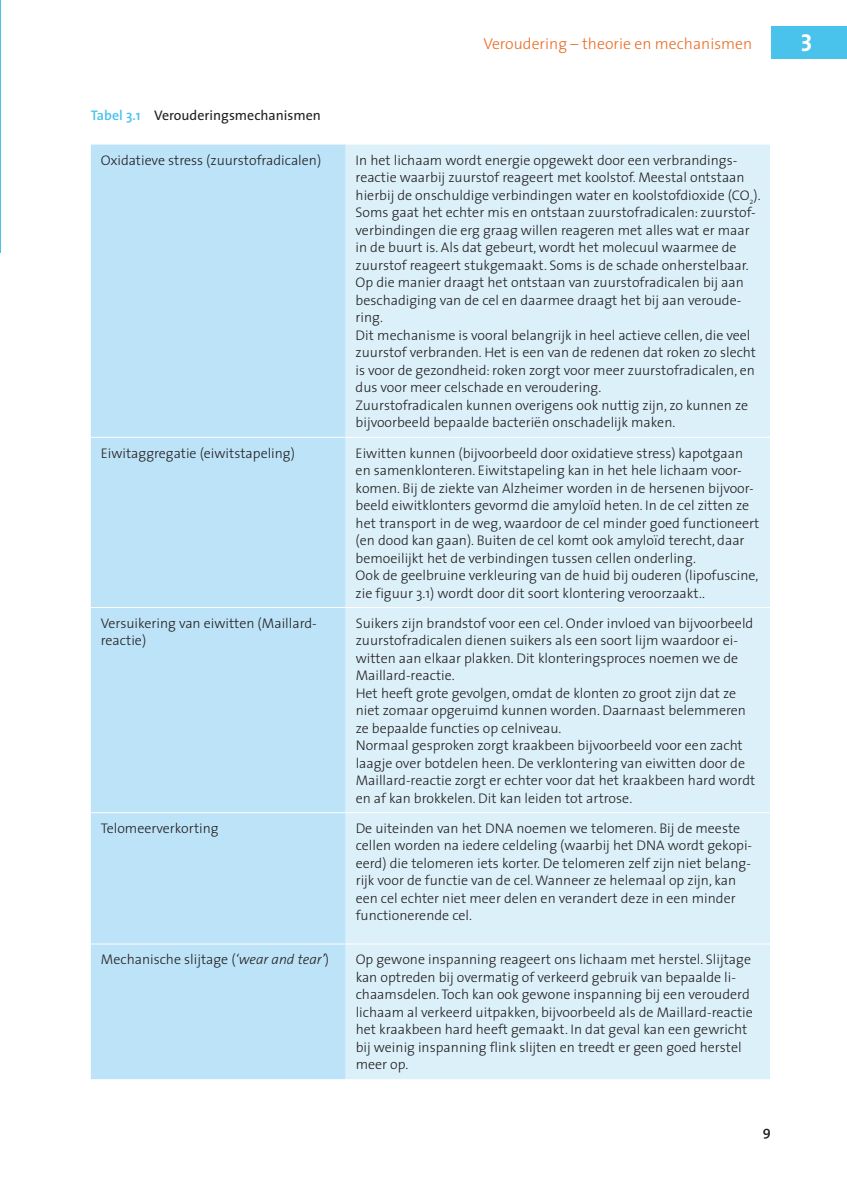
<style>
.page{position:relative;width:847px;height:1194px;background:#fff}
.page>*{position:absolute;margin:0;border:0;box-sizing:border-box;transform-origin:0 0}
.t1{font:24.5px "The Sans Bold Caps";color:#fff}
.t2{font:300 15.75px "The Sans";color:#e96d24}
.t3{font:300 14px/17.5px "The Sans";color:#231f20}
.t4{font:14px "The Sans";color:#231f20}
.t5{font:600 14px "The Sans";color:#231f20}
.s1{font-weight:600;color:#49c2ec}
.s2{font-style:italic}
</style>
<div class="page">
<div style="left:770px;top:26px;width:76px;height:33px;background:#49c2ec"></div>
<hr style="left:0;top:0;width:1px;height:252px;background:#49c2ec">
<div style="left:91px;top:145px;width:254px;height:934px;background:#bce3f7"></div>
<div style="left:345px;top:145px;width:424px;height:934px;background:#dcf0fa"></div>
<hr style="left:91px;top:437px;width:254px;height:1px;background:#fff">
<hr style="left:345px;top:437px;width:424px;height:1px;background:#fff">
<hr style="left:91px;top:607px;width:254px;height:1px;background:#fff">
<hr style="left:345px;top:607px;width:424px;height:1px;background:#fff">
<hr style="left:91px;top:812px;width:254px;height:1px;background:#fff">
<hr style="left:345px;top:812px;width:424px;height:1px;background:#fff">
<hr style="left:91px;top:943px;width:254px;height:1px;background:#fff">
<hr style="left:345px;top:943px;width:424px;height:1px;background:#fff">
<p class="t2" style="left:483px;top:30px;width:270px">Veroudering – theorie en mechanismen</p>
<h1 class="t1" style="left:800px;top:23px;width:13px">3</h1>
<p class="t4" style="left:91px;top:104px;width:231px"><span class="s1">Tabel 3.1</span> Verouderingsmechanismen</p>
<p class="t3" style="left:101px;top:151px;width:222px">Oxidatieve stress (zuurstofradicalen)</p>
<p class="t3" style="left:355px;top:151px;width:406px">In het lichaam wordt energie opgewekt door een verbrandings&shy;reactie waarbij zuurstof reageert met koolstof. Meestal ontstaan hierbij de onschuldige verbindingen water en koolstofdioxide (CO<sub>2</sub>).<br>Soms gaat het echter mis en ontstaan zuurstofradicalen: zuurstof&shy;verbindingen die erg graag willen reageren met alles wat er maar in de buurt is. Als dat gebeurt, wordt het molecuul waarmee de zuurstof reageert stukgemaakt. Soms is de schade onherstelbaar.<br>Op die manier draagt het ontstaan van zuurstofradicalen bij aan beschadiging van de cel en daarmee draagt het bij aan veroude&shy;ring.<br>Dit mechanisme is vooral belangrijk in heel actieve cellen, die veel zuurstof verbranden. Het is een van de redenen dat roken zo slecht is voor de gezondheid: roken zorgt voor meer zuurstofradicalen, en dus voor meer celschade en veroudering.<br>Zuurstofradicalen kunnen overigens ook nuttig zijn, zo kunnen ze bijvoorbeeld bepaalde bacteriën onschadelijk maken.</p>
<p class="t3" style="left:101px;top:443px;width:196px">Eiwitaggregatie (eiwitstapeling)</p>
<p class="t3" style="left:355px;top:443px;width:405px">Eiwitten kunnen (bijvoorbeeld door oxidatieve stress) kapotgaan en samenklonteren. Eiwitstapeling kan in het hele lichaam voor&shy;komen. Bij de ziekte van Alzheimer worden in de hersenen bijvoor&shy;beeld eiwitklonters gevormd die amyloïd heten. In de cel zitten ze het transport in de weg, waardoor de cel minder goed functioneert (en dood kan gaan). Buiten de cel komt ook amyloïd terecht, daar bemoeilijkt het de verbindingen tussen cellen onderling.<br>Ook de geelbruine verkleuring van de huid bij ouderen (lipofuscine, zie figuur 3.1) wordt door dit soort klontering veroorzaakt..</p>
<p class="t3" style="left:101px;top:613px;width:217px">Versuikering van eiwitten (Maillard&shy;reactie)</p>
<p class="t3" style="left:355px;top:613px;width:401px">Suikers zijn brandstof voor een cel. Onder invloed van bijvoorbeeld zuurstofradicalen dienen suikers als een soort lijm waardoor ei&shy;witten aan elkaar plakken. Dit klonteringsproces noemen we de Maillard-reactie.<br>Het heeft grote gevolgen, omdat de klonten zo groot zijn dat ze niet zomaar opgeruimd kunnen worden. Daarnaast belemmeren ze bepaalde functies op celniveau.<br>Normaal gesproken zorgt kraakbeen bijvoorbeeld voor een zacht laagje over botdelen heen. De verklontering van eiwitten door de Maillard-reactie zorgt er echter voor dat het kraakbeen hard wordt en af kan brokkelen. Dit kan leiden tot artrose.</p>
<p class="t3" style="left:101px;top:819px;width:119px">Telomeerverkorting</p>
<p class="t3" style="left:355px;top:819px;width:398px">De uiteinden van het DNA noemen we telomeren. Bij de meeste cellen worden na iedere celdeling (waarbij het DNA wordt gekopi&shy;eerd) die telomeren iets korter. De telomeren zelf zijn niet belang&shy;rijk voor de functie van de cel.Wanneer ze helemaal op zijn, kan een cel echter niet meer delen en verandert deze in een minder functionerende cel.</p>
<p class="t3" style="left:101px;top:950px;width:230px">Mechanische slijtage (<span class="s2">‘wear and tear’</span>)</p>
<p class="t3" style="left:355px;top:950px;width:398px">Op gewone inspanning reageert ons lichaam met herstel. Slijtage kan optreden bij overmatig of verkeerd gebruik van bepaalde li&shy;chaamsdelen. Toch kan ook gewone inspanning bij een verouderd lichaam al verkeerd uitpakken, bijvoorbeeld als de Maillard-reactie het kraakbeen hard heeft gemaakt. In dat geval kan een gewricht bij weinig inspanning flink slijten en treedt er geen goed herstel meer op.</p>
<p class="t5" style="left:762px;top:1119px;width:10px">9</p>
</div>
